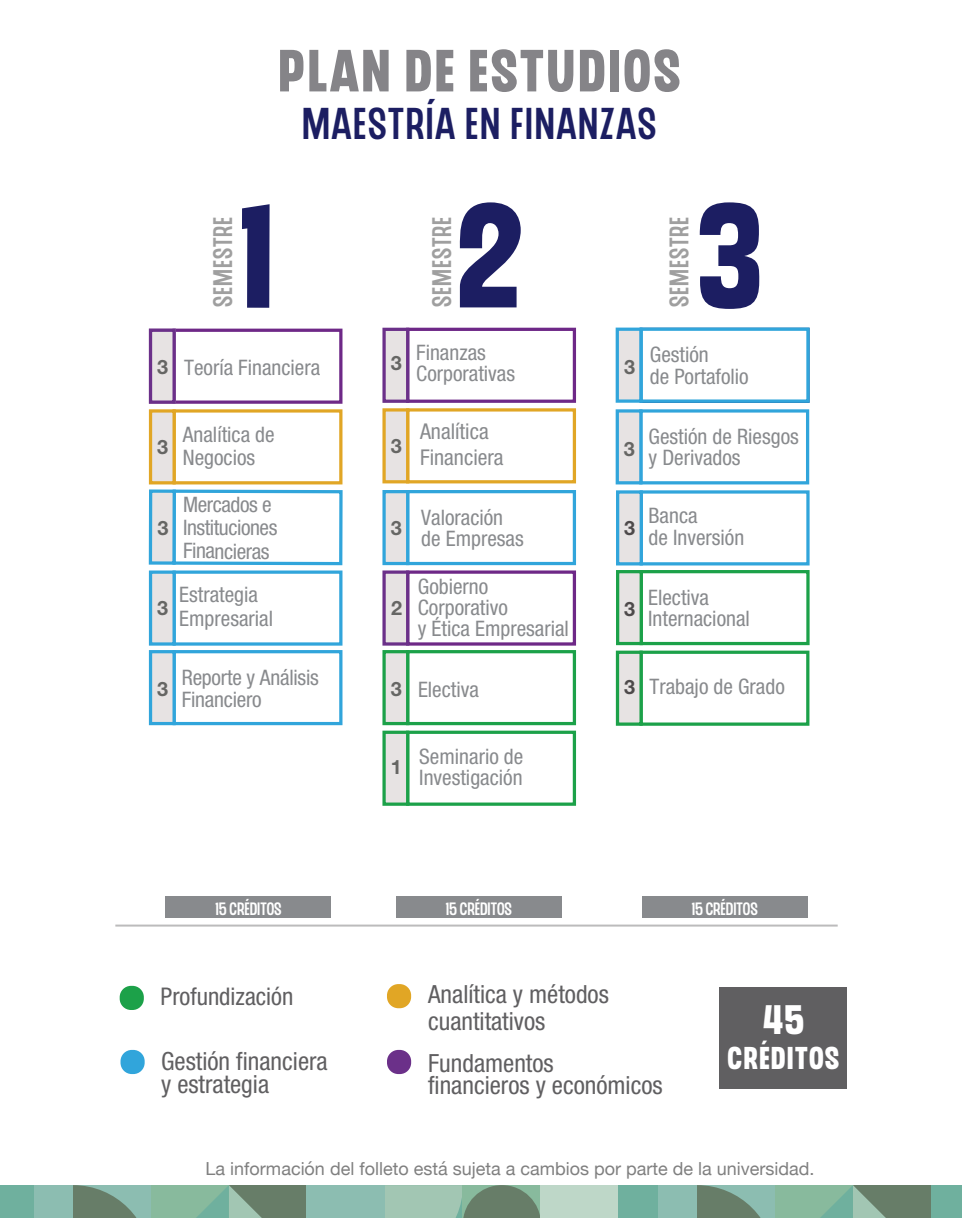
<style>
.page{position:relative;width:962px;height:1218px;background:#fff}
.page>*{position:absolute;margin:0;border:0;box-sizing:border-box;transform-origin:0 0}
.t1{font:148px "CHEDROS";color:#1c1e62}
.t2{font:59.4px "CHEDROS";letter-spacing:.04em;color:#858488}
.t3{font:44.6px "CHEDROS";letter-spacing:.04em;color:#1c1e62}
.t4{font:41.2px "CHEDROS";color:#fff}
.t5{font:31.6px "CHEDROS";letter-spacing:.04em;color:#fff}
.t6{font:26.8px "CHEDROS";letter-spacing:.04em;color:#9f9f9f}
.t7{font:condensed 25px/22.6px "Helvetica Neue";color:#605f61}
.t8{font:condensed 24.4px "Helvetica Neue";color:#605f61}
.t9{font:condensed 23px/20.8px "Helvetica Neue";color:#888a8d;text-align:center}
.t10{font:condensed 21.8px/26.2px "Helvetica Neue";color:#888a8d}
.t11{font:condensed 21.4px/21.4px "Helvetica Neue";color:#888a8d}
.t12{font:condensed 21.4px/23.4px "Helvetica Neue";letter-spacing:-.025em;color:#888a8d}
.t13{font:700 19.8px "Helvetica Neue";color:#666664}
.t14{font:700 19.8px "Helvetica Neue";color:#4e4a4b}
.t15{font:18px "Helvetica Neue";color:#808080}
.t16{font:18px "CHEDROS";color:#fff}
.s1{font-weight:700;font-stretch:normal;font-size:19.8px;color:#666664}
.s2{font-weight:700;font-stretch:normal;font-size:19.8px;color:#4e4a4b}
</style>
<div class="page">
<div style="left:307px;top:1185px;width:78px;height:33px;background:#8cbdb1"></div>
<svg style="left:385px;top:1185px;width:156px;height:33px;background:#88a994"></svg>
<svg style="left:73px;top:1185px;width:234px;height:33px;background:#799f89"></svg>
<div style="left:34px;top:1185px;width:39px;height:33px;background:#8cbdb1"></div>
<div style="left:0;top:1185px;width:34px;height:33px;background:#6fb09e"></div>
<div style="left:931px;top:1185px;width:31px;height:33px;background:#6fb09e"></div>
<div style="left:541px;top:1185px;width:78px;height:33px;background:#bed7c8"></div>
<svg style="left:697px;top:1185px;width:234px;height:33px;background:#799e89"></svg>
<div style="left:658px;top:1185px;width:39px;height:33px;background:#8cbdb1"></div>
<div style="left:619px;top:1185px;width:39px;height:33px;background:#6fb09e"></div>
<div style="left:719px;top:988px;width:128px;height:101px;background:#605f61"></div>
<div style="left:173px;top:650px;width:169px;height:75px;border:3px solid #31a5db"></div>
<div style="left:149px;top:650px;width:27px;height:75px;background:#e7e3e3;border:3px solid #31a5db"></div>
<div style="left:172px;top:490px;width:171px;height:75px;border:3px solid #31a5db"></div>
<div style="left:150px;top:491px;width:24px;height:72px;background:#e7e3e3"></div>
<div style="left:149px;top:489px;width:27px;height:76px;border:3px solid #31a5db"></div>
<div style="left:173px;top:571px;width:169px;height:75px;background:#fff;border:3px solid #31a5db"></div>
<div style="left:149px;top:571px;width:27px;height:75px;background:#e7e3e3;border:3px solid #31a5db"></div>
<div style="left:173px;top:409px;width:169px;height:75px;background:#fff;border:3px solid #e1a625"></div>
<div style="left:149px;top:409px;width:27px;height:75px;background:#e7e3e3;border:3px solid #e1a625"></div>
<div style="left:173px;top:329px;width:169px;height:75px;background:#fff;border:3px solid #6e2887"></div>
<div style="left:149px;top:329px;width:27px;height:75px;background:#e7e3e3;border:3px solid #6b3089"></div>
<div style="left:640px;top:490px;width:170px;height:75px;background:#fff;border:3px solid #31a5db"></div>
<div style="left:616px;top:490px;width:27px;height:75px;background:#e7e3e3;border:3px solid #31a5db"></div>
<div style="left:640px;top:328px;width:170px;height:75px;background:#fff;border:3px solid #31a5db"></div>
<div style="left:616px;top:328px;width:27px;height:75px;background:#e7e3e3;border:3px solid #31a5db"></div>
<div style="left:406px;top:490px;width:170px;height:75px;background:#fff;border:3px solid #31a5db"></div>
<div style="left:382px;top:490px;width:27px;height:75px;background:#e7e3e3;border:3px solid #31a5db"></div>
<div style="left:406px;top:328px;width:170px;height:75px;background:#fff;border:3px solid #6e2887"></div>
<div style="left:382px;top:328px;width:27px;height:75px;background:#e7e3e3;border:3px solid #6b3089"></div>
<div style="left:639px;top:409px;width:170px;height:75px;background:#fff;border:3px solid #31a5db"></div>
<div style="left:616px;top:409px;width:27px;height:75px;background:#e7e3e3;border:3px solid #31a5db"></div>
<div style="left:406px;top:408px;width:170px;height:75px;background:#fff;border:3px solid #e1a625"></div>
<div style="left:382px;top:408px;width:27px;height:75px;background:#e7e3e3;border:3px solid #e1a625"></div>
<div style="left:406px;top:650px;width:170px;height:75px;background:#fff;border:3px solid #1ca149"></div>
<div style="left:382px;top:650px;width:27px;height:75px;background:#e7e3e3;border:3px solid #1ca149"></div>
<div style="left:640px;top:570px;width:170px;height:75px;background:#fff;border:3px solid #1ca149"></div>
<div style="left:616px;top:570px;width:27px;height:75px;background:#e7e3e3;border:3px solid #1ca149"></div>
<div style="left:406px;top:731px;width:170px;height:75px;background:#fff;border:3px solid #1ca149"></div>
<div style="left:382px;top:731px;width:27px;height:75px;background:#e7e3e3;border:3px solid #1ca149"></div>
<div style="left:639px;top:651px;width:170px;height:75px;background:#fff;border:3px solid #1ca149"></div>
<div style="left:616px;top:651px;width:27px;height:75px;background:#e7e3e3;border:3px solid #1ca149"></div>
<div style="left:406px;top:570px;width:170px;height:76px;background:#fff;border:3px solid #6e2887"></div>
<div style="left:382px;top:570px;width:27px;height:76px;background:#e7e3e3;border:3px solid #6b3089"></div>
<div style="left:387px;top:1050px;width:24px;height:24px;background:#6b3089;border-radius:11px"></div>
<div style="left:121px;top:1050px;width:24px;height:24px;background:#31a5db;border-radius:11px"></div>
<div style="left:120px;top:986px;width:24px;height:24px;background:#1ca149;border-radius:11px"></div>
<div style="left:387px;top:984px;width:24px;height:24px;background:#e1a625;border-radius:11px"></div>
<hr style="left:115px;top:925px;width:723px;height:2px;background:#bcbbbc">
<div style="left:166px;top:897px;width:165px;height:21px;background:#888a8d"></div>
<div style="left:396px;top:897px;width:165px;height:21px;background:#888a8d"></div>
<div style="left:642px;top:897px;width:165px;height:21px;background:#888a8d"></div>
<h2 class="t2" style="left:278px;top:37px;width:404px">PLAN DE ESTUDIOS</h2>
<h3 class="t3" style="left:302px;top:98px;width:356px">MAESTRÍA EN FINANZAS</h3>
<p class="t6" style="left:208px;top:307px;width:92px;rotate:-90deg">SEMESTRE</p>
<h1 class="t1" style="left:237px;top:171px;width:40px">1</h1>
<h1 class="t1" style="left:455px;top:171px;width:71px">2</h1>
<p class="t6" style="left:427px;top:307px;width:92px;rotate:-90deg">SEMESTRE</p>
<p class="t6" style="left:664px;top:307px;width:92px;rotate:-90deg">SEMESTRE</p>
<h1 class="t1" style="left:697px;top:171px;width:69px">3</h1>
<p class="t11" style="left:157px;top:357px;width:165px"><span class="s1">3</span> Teoría Financiera</p>
<p class="t13" style="left:391px;top:347px;width:13px">3</p>
<p class="t11" style="left:416px;top:342px;width:100px">Finanzas<br>Corporativas</p>
<p class="t13" style="left:624px;top:351px;width:13px">3</p>
<p class="t11" style="left:650px;top:344px;width:100px">Gestión<br>de Portafolio</p>
<p class="t9" style="left:669px;top:354px;width:113px">Competencia<br>Imperfecta</p>
<p class="t13" style="left:157px;top:432px;width:13px">3</p>
<p class="t11" style="left:183px;top:422px;width:93px;line-height:23.4px">Analítica de<br>Negocios</p>
<p class="t13" style="left:391px;top:431px;width:13px">3</p>
<p class="t10" style="left:420px;top:418px;width:85px">Analítica<br>Financiera</p>
<p class="t13" style="left:624px;top:434px;width:13px">3</p>
<p class="t11" style="left:649px;top:425px;width:152px">Gestión de Riesgos y Derivados</p>
<p class="t13" style="left:157px;top:513px;width:13px">3</p>
<p class="t12" style="left:183px;top:492px;width:96px">Mercados e<br>Instituciones<br>Financieras</p>
<p class="t13" style="left:391px;top:512px;width:13px">3</p>
<p class="t11" style="left:421px;top:506px;width:104px">Valoración de Empresas</p>
<p class="t14" style="left:624px;top:513px;width:13px">3</p>
<p class="t11" style="left:649px;top:505px;width:97px">Banca<br>de Inversión</p>
<p class="t13" style="left:157px;top:593px;width:13px">3</p>
<p class="t11" style="left:179px;top:583px;width:95px;line-height:23.4px">Estrategia<br>Empresarial</p>
<p class="t13" style="left:391px;top:593px;width:13px">2</p>
<p class="t11" style="left:418px;top:575px;width:153px">Gobierno<br>Corporativo<br>y Ética Empresarial</p>
<p class="t14" style="left:624px;top:594px;width:13px">3</p>
<p class="t11" style="left:648px;top:587px;width:103px">Electiva<br>Internacional</p>
<p class="t13" style="left:157px;top:674px;width:13px">3</p>
<p class="t11" style="left:182px;top:667px;width:139px">Reporte y Análisis<br>Financiero</p>
<p class="t11" style="left:391px;top:678px;width:90px"><span class="s1">3</span> Electiva</p>
<p class="t11" style="left:624px;top:676px;width:162px"><span class="s2">3</span> Trabajo de Grado</p>
<p class="t13" style="left:391px;top:752px;width:13px">1</p>
<p class="t11" style="left:419px;top:746px;width:106px">Seminario de<br>Investigación</p>
<p class="t16" style="left:215px;top:899px;width:68px">15 CRÉDITOS</p>
<p class="t16" style="left:445px;top:899px;width:68px">15 CRÉDITOS</p>
<p class="t16" style="left:691px;top:899px;width:68px">15 CRÉDITOS</p>
<p class="t8" style="left:161px;top:982px;width:134px">Profundización</p>
<p class="t7" style="left:428px;top:981px;width:182px;line-height:26.2px">Analítica y métodos cuantitativos</p>
<p class="t7" style="left:161px;top:1050px;width:168px">Gestión financiera y estrategia</p>
<p class="t7" style="left:428px;top:1052px;width:236px">Fundamentos<br>financieros y económicos</p>
<h3 class="t4" style="left:763px;top:996px;width:43px">45</h3>
<h3 class="t5" style="left:727px;top:1040px;width:113px">CRÉDITOS</h3>
<p class="t15" style="left:206px;top:1156px;width:610px">La información del folleto está sujeta a cambios por parte de la universidad.</p>
</div>
